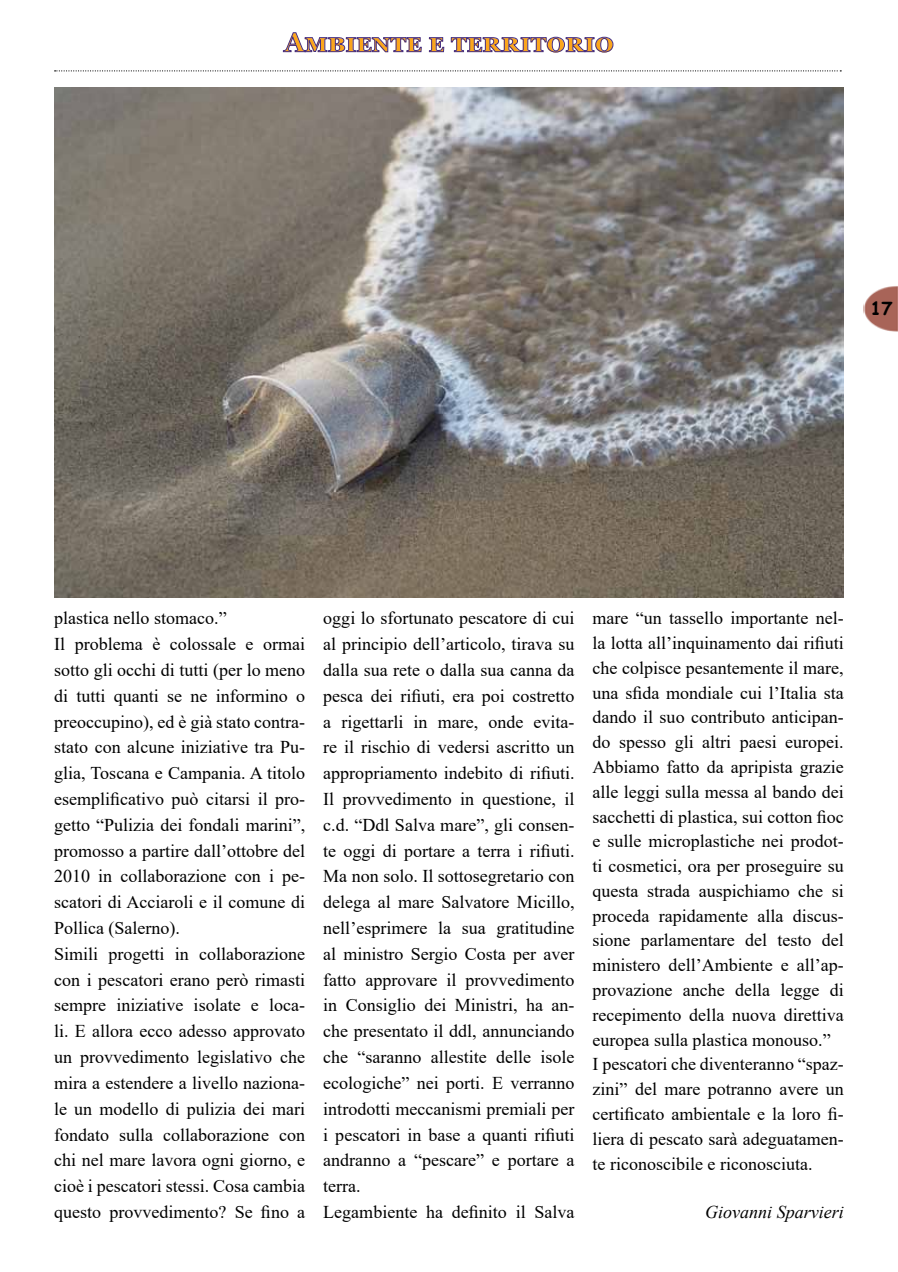
<style>
.page{position:relative;width:898px;height:1272px;background:#fff}
.page>*{position:absolute;margin:0;border:0;box-sizing:border-box;transform-origin:0 0}
.t1{font:700 27px "Georgia";color:#fba61c}
.t2{font:18px/25.8px "Times New Roman";color:#000}
.t3{font:italic 18px "Times New Roman";color:#000}
.t4{font:700 18px "Comic Sans MS";color:#000}
</style>
<div class="page">
<img style="left:863px;top:286px;width:34px;height:46px">
<svg style="left:55px;top:70px;width:785px;height:1px"></svg>
<svg style="left:282px;top:32px;width:140px;height:20px"></svg>
<svg style="left:428px;top:37px;width:16px;height:15px"></svg>
<svg style="left:450px;top:36px;width:163px;height:17px"></svg>
<img style="left:54px;top:87px;width:789px;height:510px">
<h1 class="t1" style="left:284px;top:25px;width:331px">Ambiente e territorio</h1>
<p class="t4" style="left:870px;top:295px;width:23px">17</p>
<p class="t2" style="left:54px;top:605px;width:253px">plastica nello stomaco.”<br>Il problema è colossale e ormai sotto gli occhi di tutti (per lo meno di tutti quanti se ne informino o preoccupino), ed è già stato contra&shy;stato con alcune iniziative tra Pu&shy;glia, Toscana e Campania. A titolo esemplificativo può citarsi il pro&shy;getto “Pulizia dei fondali marini”, promosso a partire dall’ottobre del 2010 in collaborazione con i pe&shy;scatori di Acciaroli e il comune di Pollica (Salerno).<br>Simili progetti in collaborazione con i pescatori erano però rimasti sempre iniziative isolate e loca&shy;li. E allora ecco adesso approvato un provvedimento legislativo che mira a estendere a livello naziona&shy;le un modello di pulizia dei mari fondato sulla collaborazione con chi nel mare lavora ogni giorno, e cioè i pescatori stessi. Cosa cambia questo provvedimento? Se fino a</p>
<p class="t2" style="left:323px;top:605px;width:253px">oggi lo sfortunato pescatore di cui al principio dell’articolo, tirava su dalla sua rete o dalla sua canna da pesca dei rifiuti, era poi costretto a rigettarli in mare, onde evita&shy;re il rischio di vedersi ascritto un appropriamento indebito di rifiuti.<br>Il provvedimento in questione, il c.d. “Ddl Salva mare”, gli consen&shy;te oggi di portare a terra i rifiuti.<br>Ma non solo. Il sottosegretario con delega al mare Salvatore Micillo, nell’esprimere la sua gratitudine al ministro Sergio Costa per aver fatto approvare il provvedimento in Consiglio dei Ministri, ha an&shy;che presentato il ddl, annunciando che “saranno allestite delle isole ecologiche” nei porti. E verranno introdotti meccanismi premiali per i pescatori in base a quanti rifiuti andranno a “pescare” e portare a terra.<br>Legambiente ha definito il Salva</p>
<p class="t2" style="left:592px;top:605px;width:253px;line-height:24.8px">mare “un tassello importante nel&shy;la lotta all’inquinamento dai rifiuti che colpisce pesantemente il mare, una sfida mondiale cui l’Italia sta dando il suo contributo anticipan&shy;do spesso gli altri paesi europei.<br>Abbiamo fatto da apripista grazie alle leggi sulla messa al bando dei sacchetti di plastica, sui cotton fioc e sulle microplastiche nei prodot&shy;ti cosmetici, ora per proseguire su questa strada auspichiamo che si proceda rapidamente alla discus&shy;sione parlamentare del testo del ministero dell’Ambiente e all’ap&shy;provazione anche della legge di recepimento della nuova direttiva europea sulla plastica monouso.”<br>I pescatori che diventeranno “spaz&shy;zini” del mare potranno avere un certificato ambientale e la loro fi&shy;liera di pescato sarà adeguatamen&shy;te riconoscibile e riconosciuta.</p>
<p class="t3" style="left:705px;top:1199px;width:140px">Giovanni Sparvieri</p>
</div>
